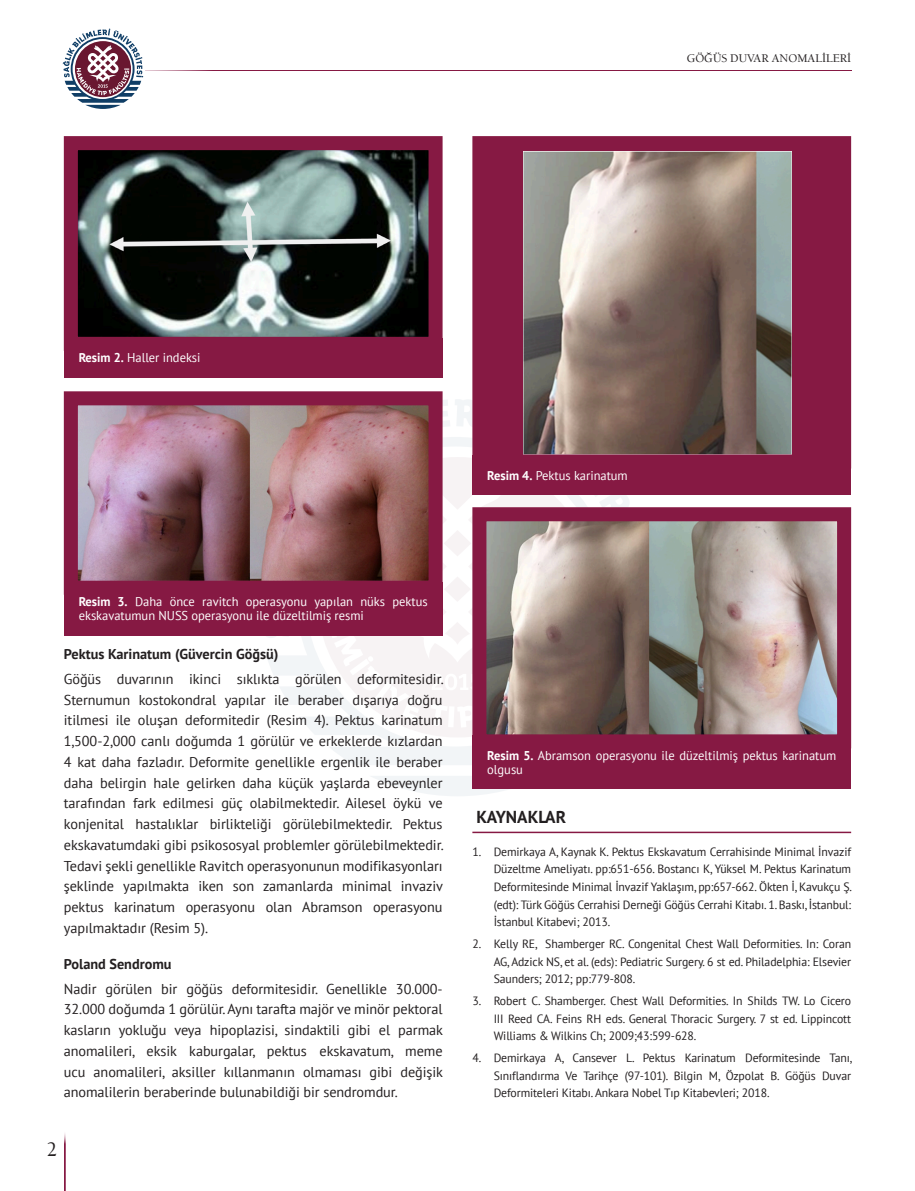
<style>
.page{position:relative;width:915px;height:1191px;background:#fff}
.page>*{position:absolute;margin:0;border:0;box-sizing:border-box;transform-origin:0 0}
.t1{font:21px "Berkeley Regular Tr";color:#231f20;scale:.92 1}
.ARA_BASLIKkkkkk{font:700 17.25px "PT Sans";color:#231f20}
.YAZI{font:14.25px/20.7px "PT Sans";letter-spacing:-.005em;color:#231f20;text-align:justify}
.BOLD{font:700 14.25px "PT Sans";color:#231f20}
.RESIM-ALTI{font:12.75px/14.2px "PT Sans";color:#fff}
.KAYNAKLAR{font:12px/17.5px "PT Sans";letter-spacing:-.01em;color:#231f20;text-align:justify}
.t2{font:12px "Berkeley Regular Tr";color:#231f20}
.s1{font-weight:700}
</style>
<div class="page">
<hr style="left:85px;top:70px;width:765px;height:1px;background:#861943">
<svg style="left:63px;top:29px;width:80px;height:80px"></svg>
<hr style="left:64px;top:1131px;width:1px;height:60px;background:#861943">
<hr style="left:472px;top:831px;width:378px;height:2px;background:#861943">
<svg style="left:63px;top:136px;width:380px;height:222px"></svg>
<div style="left:64px;top:338px;width:378px;height:39px;background:#861943"></div>
<img style="left:63px;top:391px;width:380px;height:211px">
<div style="left:64px;top:581px;width:378px;height:54px;background:#861943"></div>
<svg style="left:472px;top:136px;width:380px;height:339px"></svg>
<div style="left:472px;top:455px;width:378px;height:40px;background:#861943"></div>
<svg style="left:472px;top:507px;width:380px;height:248px"></svg>
<div style="left:472px;top:735px;width:378px;height:54px;background:#861943"></div>
<p class="t2" style="left:686px;top:51px;width:166px">GÖĞÜS DUVAR ANOMALİLERİ</p>
<p class="RESIM-ALTI" style="left:79px;top:350px;width:123px"><span class="s1">Resim 2.</span> Haller indeksi</p>
<p class="RESIM-ALTI" style="left:487px;top:468px;width:142px"><span class="s1">Resim 4.</span> Pektus karinatum</p>
<p class="RESIM-ALTI" style="left:79px;top:594px;width:350px"><span class="s1">Resim 3.</span> Daha önce ravitch operasyonu yapılan nüks pektus ekskavatumun NUSS operasyonu ile düzeltilmiş resmi</p>
<p class="BOLD" style="left:64px;top:644px;width:216px">Pektus Karinatum (Güvercin Göğsü)</p>
<p class="YAZI" style="left:64px;top:668px;width:381px">Göğüs duvarının ikinci sıklıkta görülen deformitesidir.<br>Sternumun kostokondral yapılar ile beraber dışarıya doğru itilmesi ile oluşan deformitedir (Resim 4). Pektus karinatum 1,500-2,000 canlı doğumda 1 görülür ve erkeklerde kızlardan 4 kat daha fazladır. Deformite genellikle ergenlik ile beraber daha belirgin hale gelirken daha küçük yaşlarda ebeveynler tarafından fark edilmesi güç olabilmektedir. Ailesel öykü ve konjenital hastalıklar birlikteliği görülebilmektedir. Pektus ekskavatumdaki gibi psikososyal problemler görülebilmektedir.<br>Tedavi şekli genellikle Ravitch operasyonunun modifikasyonları şeklinde yapılmakta iken son zamanlarda minimal invaziv pektus karinatum operasyonu olan Abramson operasyonu yapılmaktadır (Resim 5).</p>
<p class="BOLD" style="left:64px;top:954px;width:109px">Poland Sendromu</p>
<p class="YAZI" style="left:64px;top:978px;width:380px">Nadir görülen bir göğüs deformitesidir. Genellikle 30.000- 32.000 doğumda 1 görülür. Aynı tarafta majör ve minör pektoral kasların yokluğu veya hipoplazisi, sindaktili gibi el parmak anomalileri, eksik kaburgalar, pektus ekskavatum, meme ucu anomalileri, aksiller kıllanmanın olmaması gibi değişik anomalilerin beraberinde bulunabildiği bir sendromdur.</p>
<h1 class="t1" style="left:47px;top:1136px;width:12px">2</h1>
<p class="RESIM-ALTI" style="left:487px;top:748px;width:350px"><span class="s1">Resim 5.</span> Abramson operasyonu ile düzeltilmiş pektus karinatum olgusu</p>
<p class="ARA_BASLIKkkkkk" style="left:476px;top:806px;width:91px">KAYNAKLAR</p>
<p class="KAYNAKLAR" style="left:493px;top:842px;width:360px;text-indent:-21px">1. Demirkaya A, Kaynak K. Pektus Ekskavatum Cerrahisinde Minimal İnvazif Düzeltme Ameliyatı. pp:651-656. Bostancı K, Yüksel M. Pektus Karinatum Deformitesinde Minimal İnvazif Yaklaşım, pp:657-662. Ökten İ, Kavukçu Ş. (edt): Türk Göğüs Cerrahisi Derneği Göğüs Cerrahi Kitabı. 1. Baskı, İstanbul:<br>İstanbul Kitabevi; 2013.</p>
<p class="KAYNAKLAR" style="left:493px;top:934px;width:359px;text-indent:-21px">2. Kelly RE, Shamberger RC. Congenital Chest Wall Deformities. In: Coran AG, Adzick NS, et al. (eds): Pediatric Surgery. 6 st ed. Philadelphia: Elsevier Saunders; 2012; pp:779-808.</p>
<p class="KAYNAKLAR" style="left:493px;top:991px;width:359px;text-indent:-21px">3. Robert C. Shamberger. Chest Wall Deformities. In Shilds TW. Lo Cicero III Reed CA. Feins RH eds. General Thoracic Surgery. 7 st ed. Lippincott Williams &amp; Wilkins Ch; 2009;43:599-628.</p>
<p class="KAYNAKLAR" style="left:493px;top:1049px;width:360px;text-indent:-21px">4. Demirkaya A, Cansever L. Pektus Karinatum Deformitesinde Tanı, Sınıflandırma Ve Tarihçe (97-101). Bilgin M, Özpolat B. Göğüs Duvar Deformiteleri Kitabı. Ankara Nobel Tıp Kitabevleri; 2018.</p>
</div>
